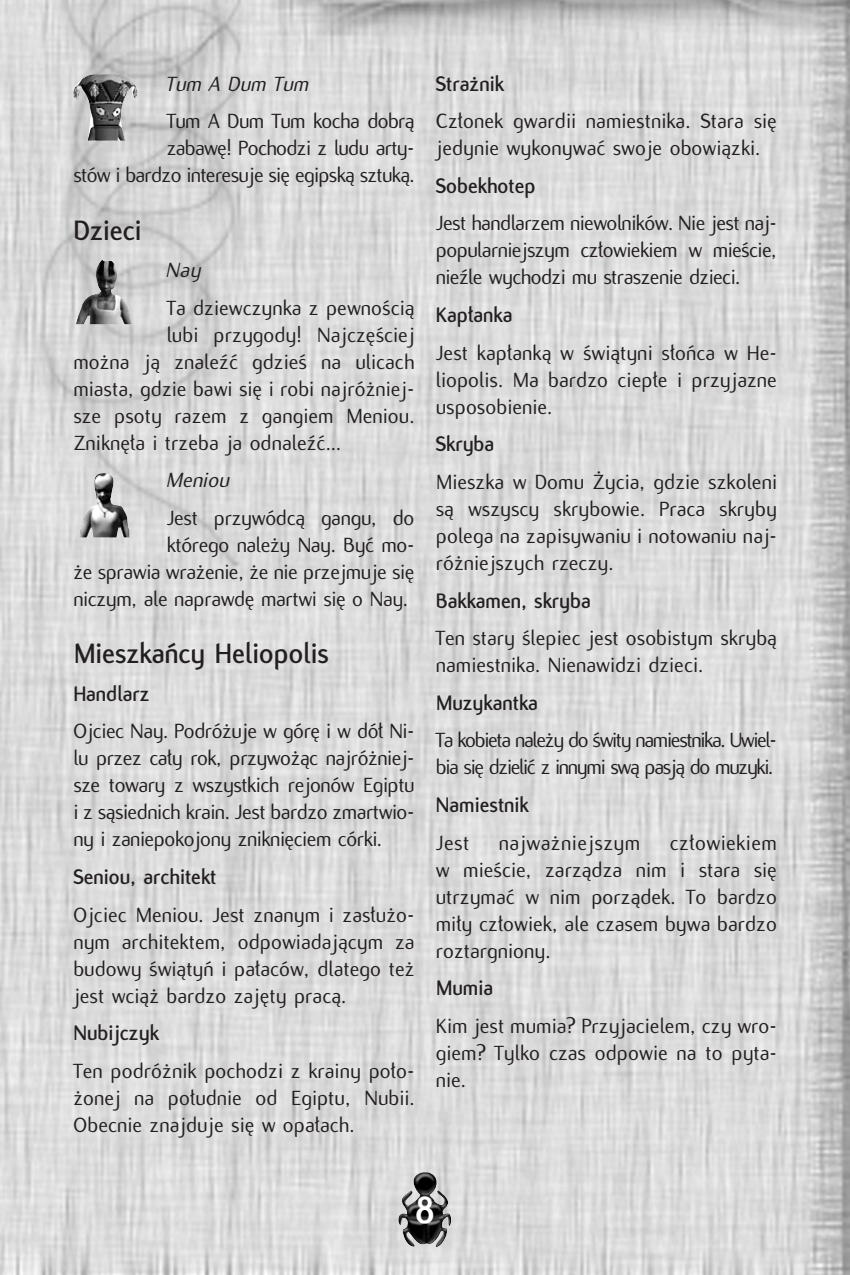
<style>
.page{position:relative;width:850px;height:1275px;background:#fff}
.page>*{position:absolute;margin:0;border:0;box-sizing:border-box;transform-origin:0 0}
.t1{font:800 40px "Flux PL";color:#fff}
.t2{font:700 30px "Flux PL";color:#231f20}
.t3{font:22.5px/27px "Flux PL";color:#231f20;text-align:justify}
.t4{font:22.5px/27px "Flux PL";letter-spacing:-.02em;color:#231f20;text-align:right}
.t5{font:700 22.5px "Flux PL";color:#231f20}
.t6{font:22.5px/27px "Flux PL";letter-spacing:-.03em;color:#231f20;text-align:right}
.t7{font:22.5px/27px "Flux PL";letter-spacing:-.06em;color:#231f20}
.t8{font:italic 22.5px "Flux PL";color:#231f20}
.t9{font:22.5px "Flux PL";letter-spacing:.02em;color:#231f20}
</style>
<div class="page">
<img style="left:0;top:0;width:850px;height:1275px">
<img style="left:398px;top:1172px;width:54px;height:76px">
<img style="left:72px;top:74px;width:67px;height:67px">
<img style="left:76px;top:259px;width:55px;height:65px">
<img style="left:79px;top:473px;width:51px;height:65px">
<p class="t8" style="left:167px;top:74px;width:144px">Tum A Dum Tum</p>
<p class="t6" style="left:73px;top:109px;width:343px">Tum A Dum Tum kocha dobrà<br>zabaw´! Pochodzi z ludu arty-<br>stów i bardzo interesuje si´ egipskà sztukà.</p>
<h2 class="t2" style="left:73px;top:218px;width:70px">Dzieci</h2>
<p class="t8" style="left:167px;top:261px;width:36px">Nay</p>
<p class="t3" style="left:167px;top:295px;width:249px">Ta dziewczynka z pewnoÊcià</p>
<p class="t3" style="left:167px;top:322px;width:249px">lubi przygody! Najcz´Êciej</p>
<p class="t3" style="left:73px;top:349px;width:343px">mo˝na jà znaleêç gdzieÊ na ulicach</p>
<p class="t3" style="left:73px;top:376px;width:343px">miasta, gdzie bawi si´ i robi najró˝niej-</p>
<p class="t3" style="left:73px;top:403px;width:343px">sze psoty razem z gangiem Meniou.</p>
<p class="t3" style="left:73px;top:430px;width:269px">Znikn´∏a i trzeba ja odnaleêç…</p>
<p class="t8" style="left:167px;top:471px;width:65px">Meniou</p>
<p class="t4" style="left:73px;top:506px;width:343px">Jest przywódcà gangu, do<br>którego nale˝y Nay. Byç mo-<br>˝e sprawia wra˝enie, ˝e nie przejmuje si´ niczym, ale naprawd´ martwi si´ o Nay.</p>
<h2 class="t2" style="left:73px;top:642px;width:257px">Mieszkaƒcy Heliopolis</h2>
<p class="t5" style="left:73px;top:684px;width:78px">Handlarz</p>
<p class="t3" style="left:73px;top:719px;width:343px">Ojciec Nay. Podró˝uje w gór´ i w dó∏ Ni&shy;lu przez ca∏y rok, przywo˝àc najró˝niej&shy;sze towary z wszystkich rejonów Egiptu i z sàsiednich krain. Jest bardzo zmartwio&shy;ny i zaniepokojony znikni´ciem córki.</p>
<p class="t5" style="left:73px;top:868px;width:145px">Seniou, architekt</p>
<p class="t3" style="left:73px;top:902px;width:343px">Ojciec Meniou. Jest znanym i zas∏u˝o&shy;nym architektem, odpowiadajàcym za budowy Êwiàtyƒ i pa∏aców, dlatego te˝ jest wcià˝ bardzo zaj´ty pracà.</p>
<p class="t5" style="left:73px;top:1024px;width:87px">Nubijczyk</p>
<p class="t3" style="left:73px;top:1059px;width:343px">Ten podró˝nik pochodzi z krainy po∏o-˝onej na po∏udnie od Egiptu, Nubii.<br>Obecnie znajduje si´ w opa∏ach.</p>
<p class="t5" style="left:436px;top:74px;width:70px">Stra˝nik</p>
<p class="t3" style="left:436px;top:109px;width:343px">Cz∏onek gwardii namiestnika. Stara si´ jedynie wykonywaç swoje obowiàzki.</p>
<p class="t5" style="left:436px;top:176px;width:102px">Sobekhotep</p>
<p class="t3" style="left:436px;top:211px;width:343px">Jest handlarzem niewolników. Nie jest naj&shy;popularniejszym cz∏owiekiem w mieÊcie, nieêle wychodzi mu straszenie dzieci.</p>
<p class="t5" style="left:436px;top:306px;width:78px">Kap∏anka</p>
<p class="t3" style="left:436px;top:340px;width:343px">Jest kap∏ankà w Êwiàtyni s∏oƒca w He&shy;liopolis. Ma bardzo ciep∏e i przyjazne usposobienie.</p>
<p class="t5" style="left:436px;top:435px;width:60px">Skryba</p>
<p class="t3" style="left:436px;top:470px;width:343px">Mieszka w Domu ˚ycia, gdzie szkoleni sà wszyscy skrybowie. Praca skryby polega na zapisywaniu i notowaniu naj&shy;ró˝niejszych rzeczy.</p>
<p class="t5" style="left:436px;top:591px;width:157px">Bakkamen, skryba</p>
<p class="t3" style="left:436px;top:626px;width:343px">Ten stary Êlepiec jest osobistym skrybà namiestnika. Nienawidzi dzieci.</p>
<p class="t5" style="left:436px;top:693px;width:104px">Muzykantka</p>
<p class="t7" style="left:436px;top:728px;width:343px">Ta kobieta nale˝y do Êwity namiestnika. Uwiel&shy;bia si´ dzieliç z innymi swà pasjà do muzyki.</p>
<p class="t5" style="left:436px;top:796px;width:94px">Namiestnik</p>
<p class="t3" style="left:436px;top:830px;width:35px">Jest</p>
<p class="t9" style="left:499px;top:833px;width:143px">najwa˝niejszym</p>
<p class="t3" style="left:436px;top:830px;width:343px;text-indent:234px">cz∏owiekiem w mieÊcie, zarzàdza nim i stara si´ utrzymaç w nim porzàdek. To bardzo mi∏y cz∏owiek, ale czasem bywa bardzo roztargniony.</p>
<p class="t5" style="left:436px;top:979px;width:59px">Mumia</p>
<p class="t3" style="left:436px;top:1014px;width:343px">Kim jest mumia? Przyjacielem, czy wro&shy;giem? Tylko czas odpowie na to pyta&shy;nie.</p>
<h1 class="t1" style="left:416px;top:1194px;width:20px">8</h1>
</div>
